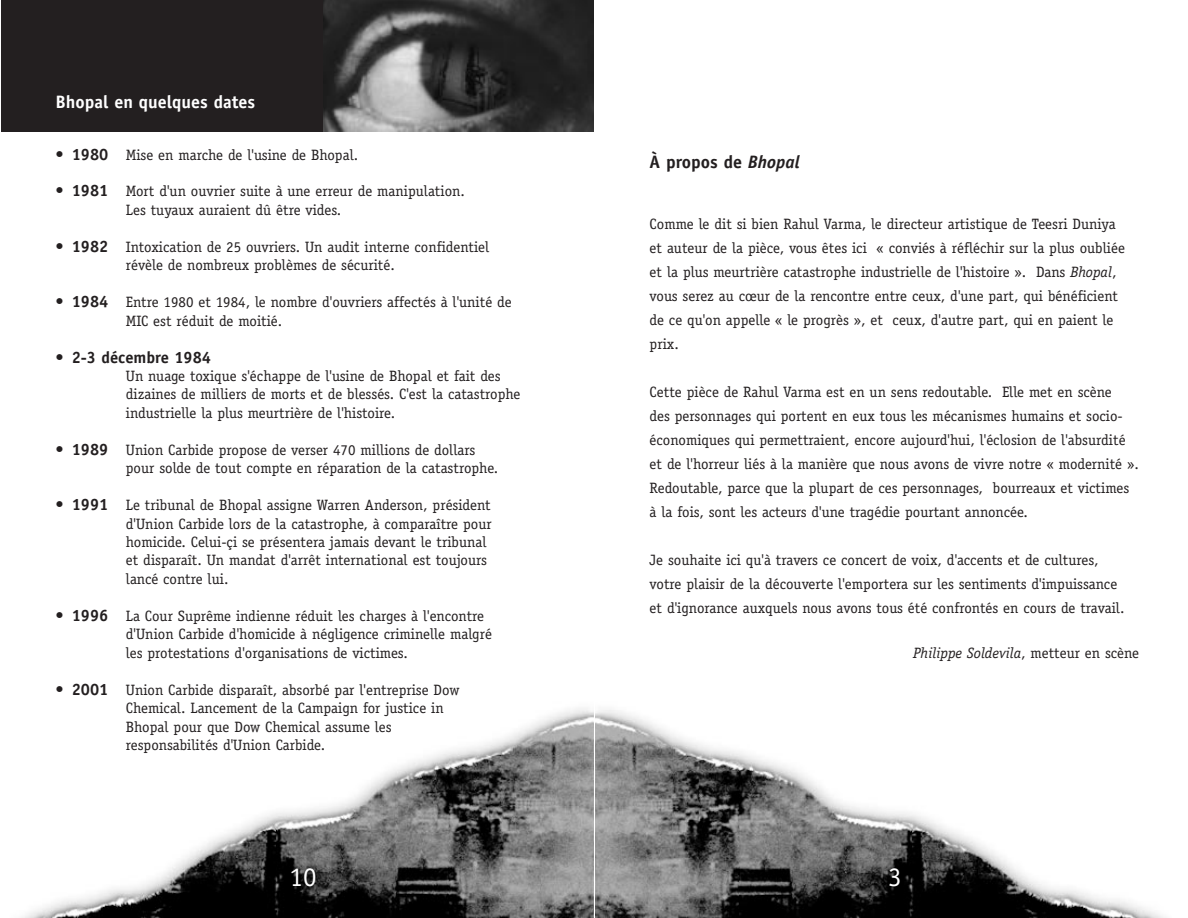
<style>
.page{position:relative;width:1188px;height:918px;background:#fff}
.page>*{position:absolute;margin:0;border:0;box-sizing:border-box;transform-origin:0 0}
.t1{font:27px "Officina Serif";color:#fff}
.t2{font:700 18px "Officina Sans";color:#fff}
.t3{font:700 18px "Officina Sans";color:#231f20}
.t4{font:700 16.5px "Officina Sans";color:#231f20}
.t5{font:15px/18.5px "Officina Serif";color:#231f20}
.t6{font:italic 15px "Officina Serif";color:#231f20}
.s1{font-family:"Officina Sans";font-weight:700;font-size:16.5px}
.s2{font-style:italic}
.s3{font-style:normal}
</style>
<div class="page">
<img style="left:595px;top:710px;width:569px;height:208px">
<div style="left:1px;top:0;width:325px;height:131px;background:#231f20"></div>
<img style="left:22px;top:708px;width:572px;height:210px">
<img style="left:323px;top:0;width:271px;height:131px">
<p class="t2" style="left:56px;top:95px;width:201px">Bhopal en quelques dates</p>
<p class="t5" style="left:56px;top:147px;width:304px"><span class="s1">• 1980</span> Mise en marche de l'usine de Bhopal.</p>
<p class="t5" style="left:126px;top:183px;width:341px;text-indent:-70px"><span class="s1">• 1981</span> Mort d'un ouvrier suite à une erreur de manipulation.<br>Les tuyaux auraient dû être vides.</p>
<p class="t5" style="left:126px;top:239px;width:365px;text-indent:-70px"><span class="s1">• 1982</span> Intoxication de 25 ouvriers. Un audit interne confidentiel révèle de nombreux problèmes de sécurité.</p>
<p class="t5" style="left:126px;top:294px;width:387px;text-indent:-70px"><span class="s1">• 1984</span> Entre 1980 et 1984, le nombre d'ouvriers affectés à l'unité de<br>MIC est réduit de moitié.</p>
<p class="t4" style="left:56px;top:351px;width:157px">• 2-3 décembre 1984</p>
<p class="t5" style="left:126px;top:368px;width:396px">Un nuage toxique s'échappe de l'usine de Bhopal et fait des dizaines de milliers de morts et de blessés. C'est la catastrophe industrielle la plus meurtrière de l'histoire.</p>
<p class="t5" style="left:126px;top:442px;width:374px;text-indent:-70px"><span class="s1">• 1989</span> Union Carbide propose de verser 470 millions de dollars pour solde de tout compte en réparation de la catastrophe.</p>
<p class="t5" style="left:126px;top:497px;width:367px;text-indent:-70px"><span class="s1">• 1991</span> Le tribunal de Bhopal assigne Warren Anderson, président d'Union Carbide lors de la catastrophe, à comparaître pour homicide. Celui-çi se présentera jamais devant le tribunal et disparaît. Un mandat d'arrêt international est toujours lancé contre lui.</p>
<p class="t5" style="left:126px;top:608px;width:368px;text-indent:-70px"><span class="s1">• 1996</span> La Cour Suprême indienne réduit les charges à l'encontre d'Union Carbide d'homicide à négligence criminelle malgré les protestations d'organisations de victimes.</p>
<p class="t5" style="left:126px;top:682px;width:335px;text-indent:-70px"><span class="s1">• 2001</span> Union Carbide disparaît, absorbé par l'entreprise Dow Chemical. Lancement de la Campaign for justice in Bhopal pour que Dow Chemical assume les responsabilités d'Union Carbide.</p>
<h1 class="t1" style="left:290px;top:867px;width:28px">10</h1>
<p class="t3" style="left:650px;top:155px;width:152px">À propos de <span class="s2">Bhopal</span></p>
<p class="t5" style="left:650px;top:213px;width:477px;line-height:24px">Comme le dit si bien Rahul Varma, le directeur artistique de Teesri Duniya et auteur de la pièce, vous êtes ici « conviés à réfléchir sur la plus oubliée et la plus meurtrière catastrophe industrielle de l'histoire ». Dans <span class="s2">Bhopal</span>, vous serez au cœur de la rencontre entre ceux, d'une part, qui bénéficient de ce qu'on appelle « le progrès », et ceux, d'autre part, qui en paient le prix.</p>
<p class="t5" style="left:650px;top:381px;width:491px;line-height:24px">Cette pièce de Rahul Varma est en un sens redoutable. Elle met en scène<br>des personnages qui portent en eux tous les mécanismes humains et socio&shy;économiques qui permettraient, encore aujourd'hui, l'éclosion de l'absurdité et de l'horreur liés à la manière que nous avons de vivre notre « modernité ».<br>Redoutable, parce que la plupart de ces personnages, bourreaux et victimes à la fois, sont les acteurs d'une tragédie pourtant annoncée.</p>
<p class="t5" style="left:650px;top:549px;width:476px;line-height:24px">Je souhaite ici qu'à travers ce concert de voix, d'accents et de cultures, votre plaisir de la découverte l'emportera sur les sentiments d'impuissance et d'ignorance auxquels nous avons tous été confrontés en cours de travail.</p>
<p class="t6" style="left:913px;top:647px;width:228px">Philippe Soldevila<span class="s3">, metteur en scène</span></p>
<h1 class="t1" style="left:888px;top:867px;width:15px">3</h1>
</div>
